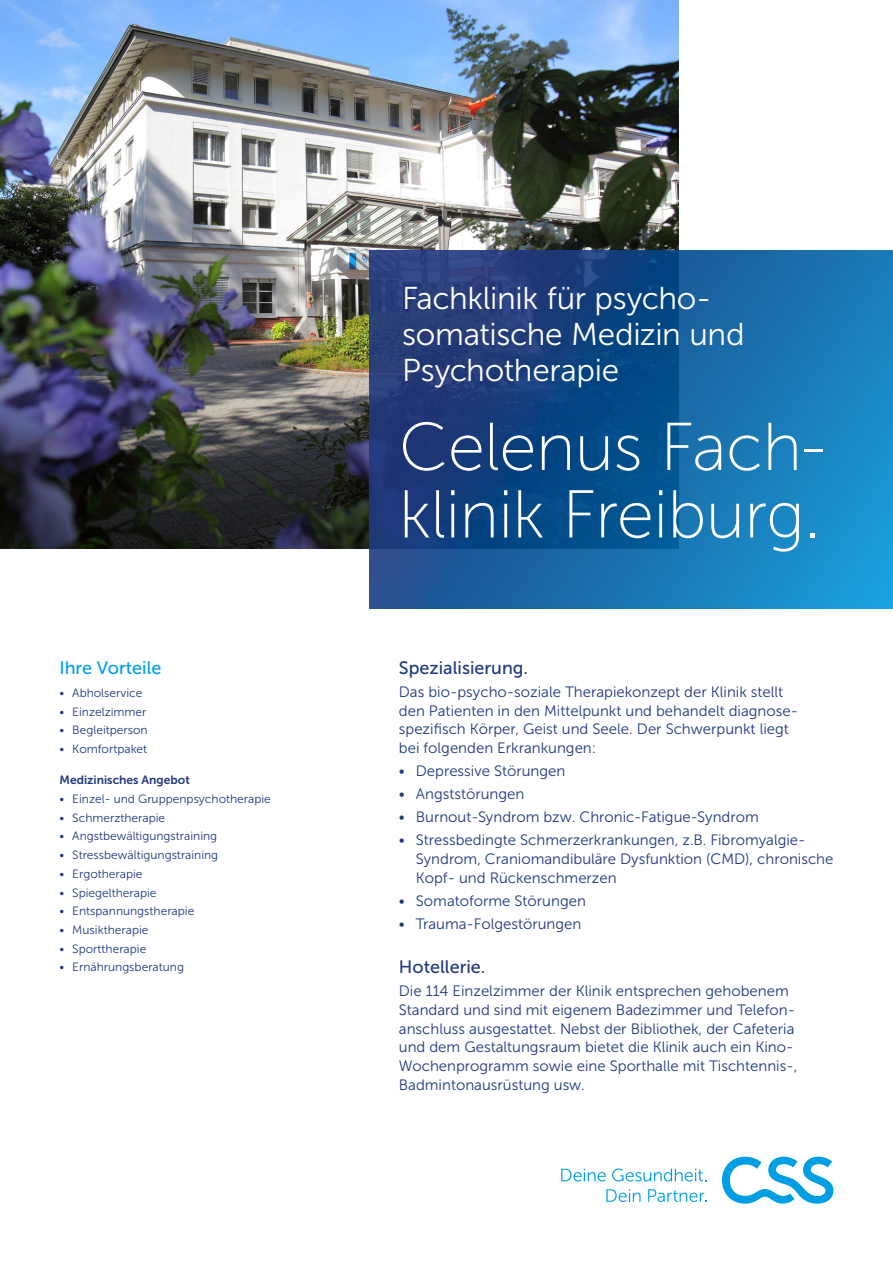
<style>
.page{position:relative;width:893px;height:1263px;background:#fff}
.page>*{position:absolute;margin:0;border:0;box-sizing:border-box;transform-origin:0 0}
.Kachel___Headline_45{font:67.5px/67.5px "Museo Sans 100";letter-spacing:-.01em;color:#fff}
.Kachel___Produktbeze{font:31.5px/36px "Museo Sans 300";letter-spacing:-.01em;color:#fff}
.Zwischentitel_12pt{font:18px "Museo Sans 500";color:#203880}
.Zwischentitel_12pt-2{font:18px "Museo Sans 500";color:#009fe3}
.Fliesstext_10pt{font:15px/18.8px "Museo Sans 300";color:#203880}
.t1{font:12px "Museo Sans 300";color:#203880}
.Fliesstext_klein_8pt{font:12px "Museo Sans 700";color:#203880}
</style>
<div class="page">
<svg style="left:561px;top:1169px;width:45px;height:12px"></svg>
<svg style="left:612px;top:1168px;width:94px;height:13px"></svg>
<svg style="left:606px;top:1189px;width:35px;height:13px"></svg>
<svg style="left:648px;top:1189px;width:58px;height:13px"></svg>
<svg style="left:722px;top:1157px;width:111px;height:47px"></svg>
<img style="left:0;top:0;width:679px;height:549px">
<svg style="left:369px;top:251px;width:524px;height:357px;background:#175d9a"></svg>
<p class="Zwischentitel_12pt-2" style="left:60px;top:658px;width:103px">Ihre Vorteile</p>
<p class="t1" style="left:60px;top:686px;width:84px">• Abholservice</p>
<p class="t1" style="left:60px;top:705px;width:88px">• Einzelzimmer</p>
<p class="t1" style="left:60px;top:724px;width:90px">• Begleitperson</p>
<p class="t1" style="left:60px;top:742px;width:89px">• Komfortpaket</p>
<p class="Fliesstext_klein_8pt" style="left:60px;top:773px;width:132px">Medizinisches Angebot</p>
<p class="t1" style="left:60px;top:792px;width:213px">• Einzel- und Gruppenpsychotherapie</p>
<p class="t1" style="left:60px;top:811px;width:107px">• Schmerztherapie</p>
<p class="t1" style="left:60px;top:830px;width:159px">• Angstbewältigungstraining</p>
<p class="t1" style="left:60px;top:848px;width:160px">• Stressbewältigungstraining</p>
<p class="t1" style="left:60px;top:867px;width:85px">• Ergotherapie</p>
<p class="t1" style="left:60px;top:886px;width:99px">• Spiegeltherapie</p>
<p class="t1" style="left:60px;top:905px;width:136px">• Entspannungstherapie</p>
<p class="t1" style="left:60px;top:923px;width:90px">• Musiktherapie</p>
<p class="t1" style="left:60px;top:942px;width:88px">• Sporttherapie</p>
<p class="t1" style="left:60px;top:961px;width:126px">• Ernährungsberatung</p>
<p class="Kachel___Produktbeze" style="left:402px;top:281px;width:344px">Fachklinik für psycho&shy;somatische Medizin und<br>Psychotherapie</p>
<p class="Kachel___Headline_45" style="left:399px;top:414px;width:428px">Celenus Fach&shy;klinik Freiburg.</p>
<p class="Zwischentitel_12pt" style="left:399px;top:658px;width:131px">Spezialisierung.</p>
<p class="Fliesstext_10pt" style="left:399px;top:682px;width:401px">Das bio-psycho-soziale Therapiekonzept der Klinik stellt den Patienten in den Mittelpunkt und behandelt diagnose&shy;spezifisch Körper, Geist und Seele. Der Schwerpunkt liegt bei folgenden Erkrankungen:</p>
<p class="Fliesstext_10pt" style="left:399px;top:762px;width:168px">• Depressive Störungen</p>
<p class="Fliesstext_10pt" style="left:399px;top:785px;width:127px">• Angststörungen</p>
<p class="Fliesstext_10pt" style="left:399px;top:808px;width:361px">• Burnout-Syndrom bzw. Chronic-Fatigue-Syndrom</p>
<p class="Fliesstext_10pt" style="left:416px;top:831px;width:419px;text-indent:-17px">• Stressbedingte Schmerzerkrankungen, z.B. Fibromyalgie-<br>Syndrom, Craniomandibuläre Dysfunktion (CMD), chronische<br>Kopf- und Rückenschmerzen</p>
<p class="Fliesstext_10pt" style="left:399px;top:891px;width:189px">• Somatoforme Störungen</p>
<p class="Fliesstext_10pt" style="left:399px;top:914px;width:184px">• Trauma-Folgestörungen</p>
<p class="Zwischentitel_12pt" style="left:399px;top:957px;width:88px">Hotellerie.</p>
<p class="Fliesstext_10pt" style="left:399px;top:982px;width:400px">Die 114 Einzelzimmer der Klinik entsprechen gehobenem Standard und sind mit eigenem Badezimmer und Telefon&shy;anschluss ausgestattet. Nebst der Bibliothek, der Cafeteria und dem Gestaltungsraum bietet die Klinik auch ein Kino-Wochenprogramm sowie eine Sporthalle mit Tischtennis-, Badmintonausrüstung usw.</p>
</div>
